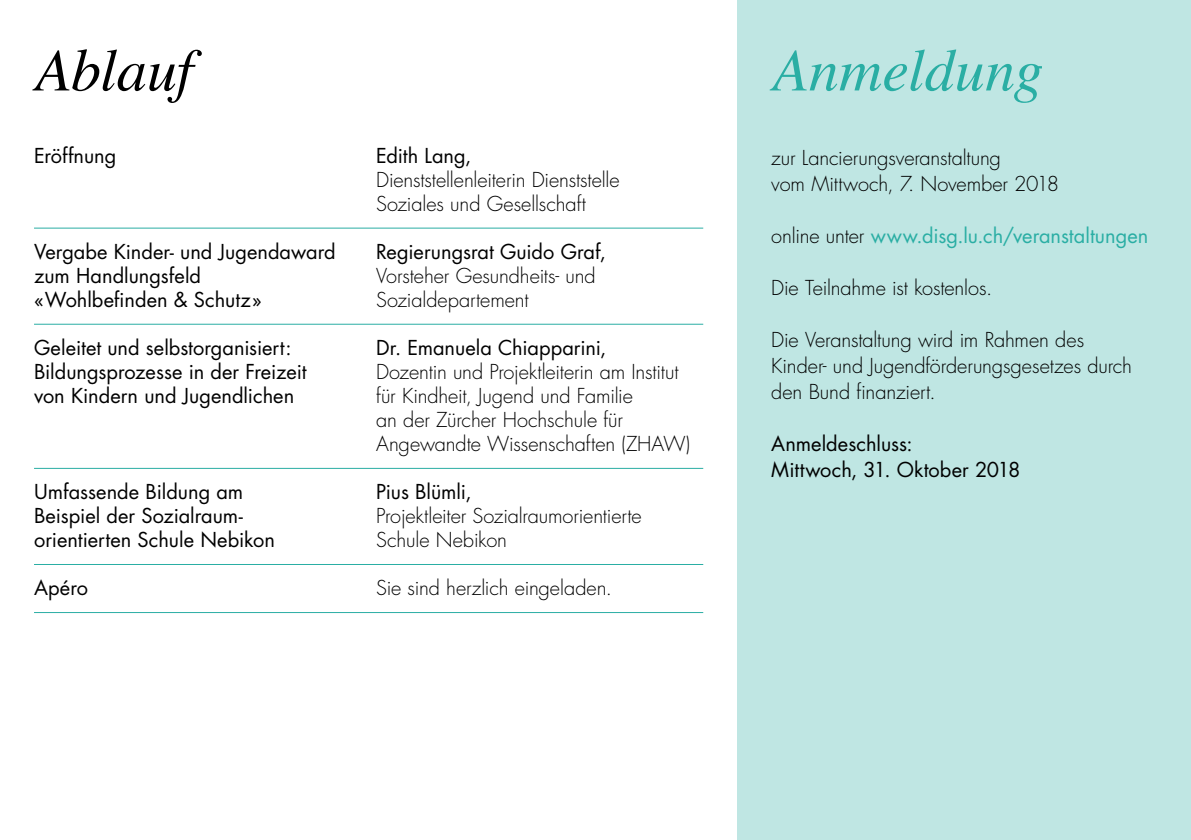
<style>
.page{position:relative;width:1191px;height:840px;background:#fff}
.page>*{position:absolute;margin:0;border:0;box-sizing:border-box;transform-origin:0 0}
.t1{font:italic 60px "Times";color:#2aaea4}
.t2{font:italic 60px "Times";color:#000}
.t3{font:300 20px/24px "Futura Luzern";letter-spacing:-.01em;color:#000}
.t4{font:20px/26px "Futura Luzern";color:#000}
.t5{font:20px "Futura Luzern";color:#2aaea4}
.s1{font-weight:300;color:#000}
</style>
<div class="page">
<hr style="left:34px;top:227px;width:669px;height:1px;background:#2aaea4">
<hr style="left:34px;top:323px;width:669px;height:1px;background:#2aaea4">
<hr style="left:34px;top:467px;width:669px;height:1px;background:#2aaea4">
<hr style="left:34px;top:563px;width:669px;height:1px;background:#2aaea4">
<hr style="left:34px;top:611px;width:669px;height:1px;background:#2aaea4">
<div style="left:737px;top:0;width:454px;height:839px;background:#bfe6e3"></div>
<h1 class="t2" style="left:34px;top:18px;width:161px">Ablauf</h1>
<p class="t4" style="left:34px;top:142px;width:84px">Eröffnung</p>
<p class="t4" style="left:376px;top:142px;width:97px">Edith Lang,</p>
<p class="t3" style="left:376px;top:168px;width:245px">Dienststellenleiterin Dienststelle<br>Soziales und Gesellschaft</p>
<p class="t4" style="left:34px;top:238px;width:303px">Vergabe Kinder- und Jugendaward</p>
<p class="t4" style="left:376px;top:238px;width:231px">Regierungsrat Guido Graf,</p>
<p class="t4" style="left:34px;top:262px;width:169px">zum Handlungsfeld</p>
<p class="t3" style="left:376px;top:264px;width:221px">Vorsteher Gesundheits- und</p>
<p class="t4" style="left:34px;top:286px;width:229px">«Wohlbefinden &amp; Schutz»</p>
<p class="t3" style="left:376px;top:288px;width:154px">Sozialdepartement</p>
<p class="t4" style="left:34px;top:334px;width:259px">Geleitet und selbstorganisiert:</p>
<p class="t4" style="left:376px;top:334px;width:232px">Dr. Emanuela Chiapparini,</p>
<p class="t4" style="left:34px;top:358px;width:274px">Bildungsprozesse in der Freizeit</p>
<p class="t3" style="left:376px;top:360px;width:304px">Dozentin und Projektleiterin am Institut</p>
<p class="t4" style="left:34px;top:382px;width:262px">von Kindern und Jugendlichen</p>
<p class="t3" style="left:376px;top:384px;width:315px">für Kindheit, Jugend und Familie<br>an der Zürcher Hochschule für<br>Angewandte Wissenschaften (ZHAW)</p>
<p class="t4" style="left:34px;top:478px;width:211px">Umfassende Bildung am</p>
<p class="t4" style="left:376px;top:478px;width:97px">Pius Blümli,</p>
<p class="t4" style="left:34px;top:502px;width:210px">Beispiel der Sozialraum-</p>
<p class="t3" style="left:376px;top:504px;width:267px">Projektleiter Sozialraumorientierte</p>
<p class="t4" style="left:34px;top:526px;width:242px">orientierten Schule Nebikon</p>
<p class="t3" style="left:376px;top:528px;width:132px">Schule Nebikon</p>
<p class="t4" style="left:34px;top:574px;width:55px">Apéro</p>
<p class="t3" style="left:376px;top:576px;width:237px">Sie sind herzlich eingeladen.</p>
<h1 class="t1" style="left:771px;top:18px;width:274px">Anmeldung</h1>
<p class="t3" style="left:771px;top:145px;width:289px;line-height:26px">zur Lancierungsveranstaltung<br>vom Mittwoch, 7. November 2018</p>
<p class="t5" style="left:771px;top:222px;width:378px"><span class="s1">online unter</span> www.disg.lu.ch/veranstaltungen</p>
<p class="t3" style="left:771px;top:276px;width:222px">Die Teilnahme ist kostenlos.</p>
<p class="t3" style="left:771px;top:327px;width:362px;line-height:26px">Die Veranstaltung wird im Rahmen des<br>Kinder- und Jugendförderungsgesetzes durch den Bund finanziert.</p>
<p class="t4" style="left:771px;top:430px;width:250px">Anmeldeschluss:<br>Mittwoch, 31. Oktober 2018</p>
</div>
